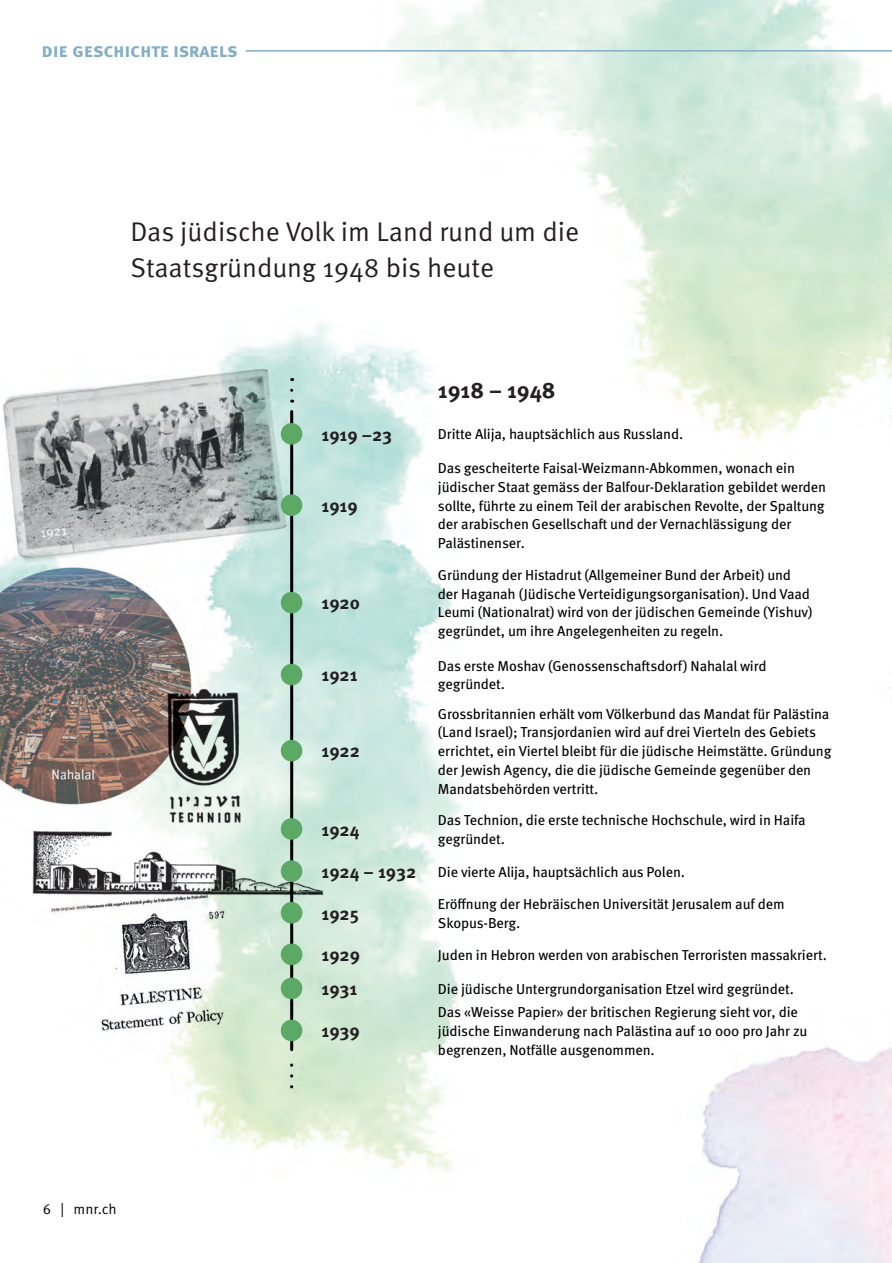
<style>
.page{position:relative;width:892px;height:1263px;background:#fff}
.page>*{position:absolute;margin:0;border:0;box-sizing:border-box;transform-origin:0 0}
.t1{font:27px/36px "Meta OT Norm";color:#231f20}
.t2{font:700 22.5px "Meta OT";color:#231f20}
.t3{font:700 19.5px "Meta OT";letter-spacing:-.015em;color:#85aec5}
.t4{font:700 18px "Meta OT";color:#231f20}
.t5{font:14.4px/18.8px "Meta OT";letter-spacing:-.01em;color:#000}
.t6{font:14.4px "Meta Correspondence OT";color:#000}
.s1{font-weight:700;font-size:18px;color:#231f20}
</style>
<div class="page">
<img style="left:0;top:0;width:892px;height:1262px">
<hr style="left:290px;top:411px;width:3px;height:638px;background:#000">
<svg style="left:290px;top:378px;width:3px;height:12px"></svg>
<hr style="left:246px;top:50px;width:646px;height:2px;background:#85aec5">
<div style="left:281px;top:423px;width:21px;height:21px;background:#5ca966;border-radius:50%"></div>
<div style="left:281px;top:494px;width:21px;height:22px;background:#5ca966;border-radius:50%"></div>
<div style="left:281px;top:591px;width:21px;height:22px;background:#5ca966;border-radius:50%"></div>
<div style="left:281px;top:663px;width:21px;height:22px;background:#5ca966;border-radius:50%"></div>
<div style="left:281px;top:739px;width:21px;height:22px;background:#5ca966;border-radius:50%"></div>
<div style="left:281px;top:818px;width:21px;height:21px;background:#5ca966;border-radius:50%"></div>
<div style="left:281px;top:860px;width:21px;height:21px;background:#5ca966;border-radius:50%"></div>
<div style="left:281px;top:901px;width:21px;height:22px;background:#5ca966;border-radius:50%"></div>
<div style="left:281px;top:943px;width:21px;height:21px;background:#5ca966;border-radius:50%"></div>
<div style="left:281px;top:977px;width:21px;height:21px;background:#5ca966;border-radius:50%"></div>
<div style="left:281px;top:1019px;width:21px;height:21px;background:#5ca966;border-radius:50%"></div>
<h3 class="t3" style="left:42px;top:38px;width:198px">Die Geschichte israels</h3>
<h1 class="t1" style="left:130px;top:214px;width:450px">Das jüdische Volk im Land rund um die<br>Staatsgründung 1948 bis heute</h1>
<h2 class="t2" style="left:438px;top:376px;width:119px">1918 – 1948</h2>
<p class="t4" style="left:321px;top:423px;width:72px">1919 –23</p>
<p class="t5" style="left:438px;top:425px;width:247px">Dritte Alija, hauptsächlich aus Russland.</p>
<p class="t4" style="left:321px;top:494px;width:38px">1919</p>
<p class="t4" style="left:321px;top:591px;width:40px">1920</p>
<p class="t4" style="left:321px;top:663px;width:38px">1921</p>
<p class="t4" style="left:321px;top:739px;width:40px">1922</p>
<p class="t5" style="left:438px;top:459px;width:390px">Das gescheiterte Faisal-Weizmann-Abkommen, wonach ein jüdischer Staat gemäss der Balfour-Deklaration gebildet werden sollte, führte zu einem Teil der arabischen Revolte, der Spaltung der arabischen Gesellschaft und der Vernachlässigung der Palästinenser.</p>
<p class="t5" style="left:438px;top:565px;width:376px">Gründung der Histadrut (Allgemeiner Bund der Arbeit) und der Haganah (Jüdische Verteidigungsorganisation). Und Vaad Leumi (Nationalrat) wird von der jüdischen Gemeinde (Yishuv) gegründet, um ihre Angelegenheiten zu regeln.</p>
<p class="t5" style="left:438px;top:656px;width:330px">Das erste Moshav (Genossenschaftsdorf) Nahalal wird gegründet.</p>
<p class="t5" style="left:438px;top:704px;width:395px">Grossbritannien erhält vom Völkerbund das Mandat für Palästina (Land Israel); Transjordanien wird auf drei Vierteln des Gebiets errichtet, ein Viertel bleibt für die jüdische Heimstätte. Gründung der Jewish Agency, die die jüdische Gemeinde gegenüber den Mandatsbehörden vertritt.</p>
<p class="t6" style="left:43px;top:1200px;width:76px">6 | mnr.ch</p>
<p class="t4" style="left:321px;top:818px;width:40px">1924</p>
<p class="t5" style="left:438px;top:810px;width:369px">Das Technion, die erste technische Hochschule, wird in Haifa gegründet.</p>
<p class="t5" style="left:321px;top:862px;width:365px"><span class="s1">1924 – 1932</span> Die vierte Alija, hauptsächlich aus Polen.</p>
<p class="t4" style="left:321px;top:901px;width:39px">1925</p>
<p class="t5" style="left:438px;top:894px;width:348px">Eröffnung der Hebräischen Universität Jerusalem auf dem<br>Skopus-Berg.</p>
<p class="t4" style="left:321px;top:943px;width:40px">1929</p>
<p class="t5" style="left:438px;top:945px;width:390px">Juden in Hebron werden von arabischen Terroristen massakriert.</p>
<p class="t4" style="left:321px;top:977px;width:37px">1931</p>
<p class="t5" style="left:438px;top:979px;width:357px">Die jüdische Untergrundorganisation Etzel wird gegründet.</p>
<p class="t4" style="left:321px;top:1019px;width:40px">1939</p>
<p class="t5" style="left:438px;top:1002px;width:371px">Das «Weisse Papier» der britischen Regierung sieht vor, die jüdische Einwanderung nach Palästina auf 10 000 pro Jahr zu begrenzen, Notfälle ausgenommen.</p>
</div>
